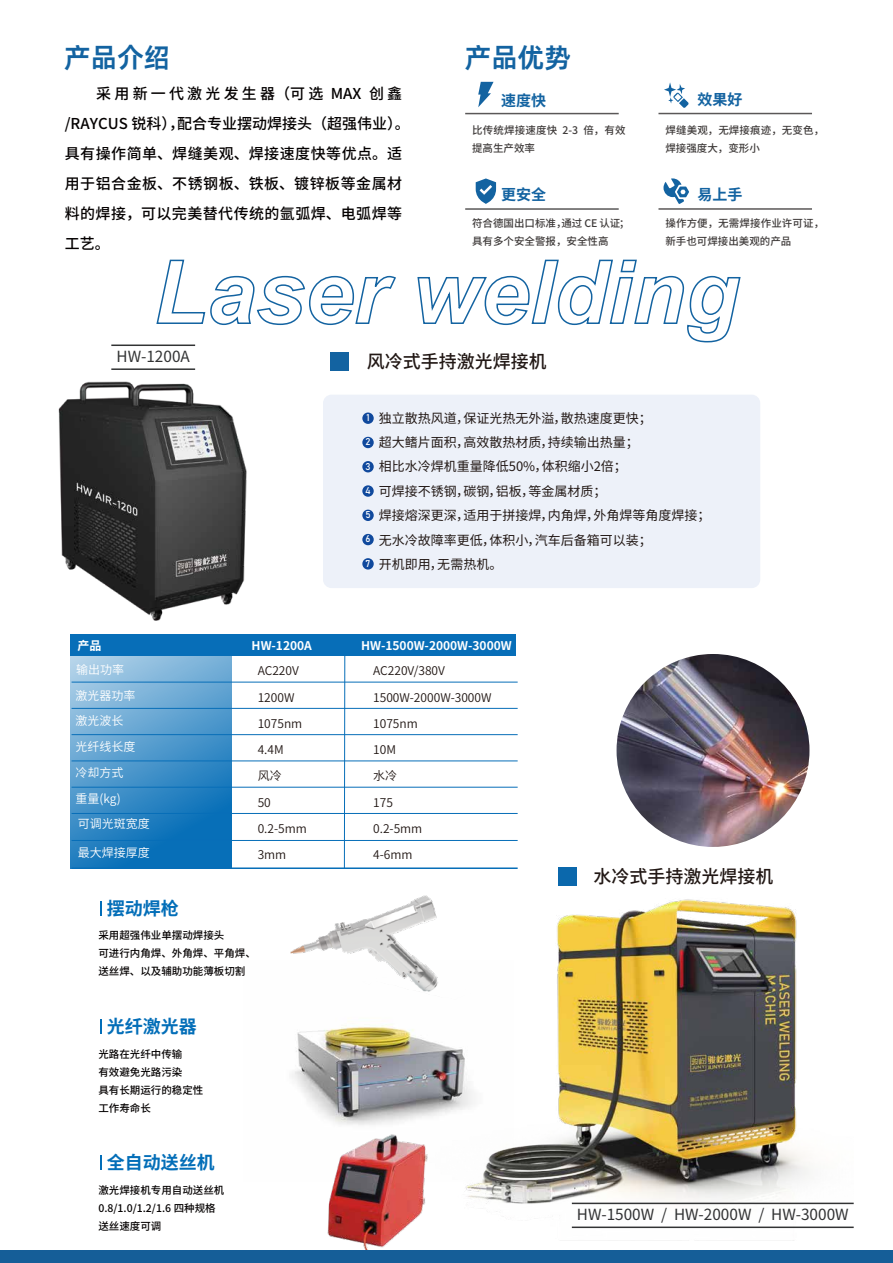
<style>
.page{position:relative;width:893px;height:1263px;background:#fff}
.page>*{position:absolute;margin:0;border:0;box-sizing:border-box;transform-origin:0 0}
.t1{font:27px "Alibaba Pu Hui Ti 2 85 Bold";color:#1363a1}
.t2{font:500 18px "Source Han Sans CN";color:#221815}
.t3{font:700 18px "Source Han Sans CN";color:#036eb8}
.t4{font:15.3px "Source Han Sans CN";color:#323334}
.t5{font:500 15px/30px "Source Han Sans CN";letter-spacing:.035em;color:#040000}
.t6{font:700 15px "Source Han Sans CN";color:#1363a1}
.t7{font:13.05px/24.3px "Source Han Sans CN";color:#221815}
.t8{font:12px/26.2px "Source Han Sans CN";color:#221815}
.t9{font:12px/25.7px "Source Han Sans CN";color:#fff}
.t10{font:700 12px "Source Han Sans CN";color:#fff}
.t11{font:500 10.5px/18px "Source Han Sans CN";color:#040000}
.t12{font:500 10.5px/18px "Source Han Sans CN";color:#3e3a39}
.t13{font:9.75px "Bahnschrift";color:#fff}
</style>
<div class="page">
<img style="left:292px;top:1026px;width:131px;height:99px">
<img style="left:423px;top:812px;width:431px;height:429px">
<img style="left:58px;top:381px;width:189px;height:240px">
<div style="left:330px;top:352px;width:18px;height:18px;background:#1363a1"></div>
<div style="left:558px;top:867px;width:18px;height:18px;background:#0b68ac"></div>
<hr style="left:465px;top:113px;width:154px;height:1px;background:#5a5858">
<hr style="left:658px;top:113px;width:154px;height:1px;background:#5a5858">
<hr style="left:465px;top:208px;width:154px;height:2px;background:#5a5858">
<hr style="left:658px;top:208px;width:154px;height:2px;background:#5a5858">
<svg style="left:664px;top:82px;width:25px;height:26px"></svg>
<svg style="left:478px;top:82px;width:16px;height:25px"></svg>
<svg style="left:476px;top:178px;width:20px;height:26px"></svg>
<svg style="left:663px;top:178px;width:26px;height:26px"></svg>
<svg style="left:156px;top:259px;width:240px;height:67px"></svg>
<svg style="left:417px;top:259px;width:324px;height:84px"></svg>
<hr style="left:572px;top:1202px;width:282px;height:2px;background:#323334">
<hr style="left:572px;top:1226px;width:282px;height:2px;background:#323334">
<hr style="left:111px;top:344px;width:84px;height:2px;background:#323334">
<hr style="left:111px;top:368px;width:84px;height:2px;background:#323334">
<svg style="left:71px;top:656px;width:160px;height:212px;background:#4a96cb"></svg>
<hr style="left:72px;top:867px;width:446px;height:2px;background:#076eb8">
<hr style="left:72px;top:682px;width:446px;height:1px;background:#076eb8">
<hr style="left:344px;top:646px;width:1px;height:223px;background:#076eb8">
<hr style="left:72px;top:708px;width:446px;height:1px;background:#076eb8">
<hr style="left:72px;top:734px;width:446px;height:1px;background:#076eb8">
<hr style="left:72px;top:760px;width:446px;height:1px;background:#076eb8">
<hr style="left:72px;top:787px;width:446px;height:1px;background:#076eb8">
<hr style="left:72px;top:813px;width:446px;height:1px;background:#076eb8">
<hr style="left:72px;top:840px;width:446px;height:1px;background:#076eb8">
<div style="left:71px;top:634px;width:445px;height:22px;background:#076eb8"></div>
<img style="left:290px;top:896px;width:195px;height:130px">
<img style="left:616px;top:654px;width:193px;height:193px;border-radius:96px">
<div style="left:323px;top:395px;width:437px;height:193px;background:#edf1f9;border-radius:9px"></div>
<div style="left:362px;top:412px;width:12px;height:12px;background:#10499d;border-radius:50%"></div>
<div style="left:362px;top:437px;width:12px;height:11px;background:#10499d;border-radius:50%"></div>
<div style="left:362px;top:461px;width:12px;height:11px;background:#10499d;border-radius:50%"></div>
<div style="left:362px;top:485px;width:12px;height:12px;background:#10499d;border-radius:50%"></div>
<div style="left:362px;top:510px;width:12px;height:11px;background:#10499d;border-radius:50%"></div>
<div style="left:362px;top:534px;width:12px;height:11px;background:#10499d;border-radius:50%"></div>
<div style="left:362px;top:558px;width:12px;height:11px;background:#10499d;border-radius:50%"></div>
<svg style="left:101px;top:901px;width:1px;height:14px"></svg>
<svg style="left:101px;top:1019px;width:1px;height:15px"></svg>
<svg style="left:101px;top:1155px;width:1px;height:15px"></svg>
<img style="left:303px;top:1131px;width:143px;height:120px">
<div style="left:0;top:1251px;width:893px;height:12px;background:#155e98"></div>
<h1 class="t1" style="left:64px;top:36px;width:108px">产品介绍</h1>
<h1 class="t1" style="left:465px;top:36px;width:108px">产品优势</h1>
<p class="t5" style="left:65px;top:78px;width:347px;text-indent:32px">采用新一代激光发生器（可选 MAX 创鑫/RAYCUS 锐科），配合专业摆动焊接头（超强伟业）。具有操作简单、焊缝美观、焊接速度快等优点。适用于铝合金板、不锈钢板、铁板、镀锌板等金属材料的焊接，可以完美替代传统的氩弧焊、电弧焊等工艺。</p>
<p class="t6" style="left:501px;top:93px;width:46px">速度快</p>
<p class="t6" style="left:697px;top:92px;width:46px">效果好</p>
<p class="t12" style="left:472px;top:121px;width:155px">比传统焊接速度快 2-3 倍，有效提高生产效率</p>
<p class="t12" style="left:665px;top:121px;width:160px">焊缝美观，无焊接痕迹，无变色，焊接强度大，变形小</p>
<p class="t6" style="left:501px;top:187px;width:46px">更安全</p>
<p class="t6" style="left:697px;top:187px;width:46px">易上手</p>
<p class="t12" style="left:472px;top:214px;width:159px">符合德国出口标准，通过 CE 认证；具有多个安全警报，安全性高</p>
<p class="t12" style="left:665px;top:214px;width:160px">操作方便，无需焊接作业许可证，新手也可焊接出美观的产品</p>
<p class="t4" style="left:117px;top:349px;width:75px">HW-1200A</p>
<h2 class="t2" style="left:367px;top:352px;width:181px">风冷式手持激光焊接机</h2>
<p class="t13" style="left:366px;top:410px;width:5px">1</p>
<p class="t13" style="left:365px;top:434px;width:7px">2</p>
<p class="t13" style="left:365px;top:459px;width:7px">3</p>
<p class="t13" style="left:365px;top:483px;width:7px">4</p>
<p class="t13" style="left:365px;top:507px;width:7px">5</p>
<p class="t13" style="left:366px;top:532px;width:7px">6</p>
<p class="t13" style="left:366px;top:556px;width:6px">7</p>
<p class="t7" style="left:379px;top:406px;width:333px">独立散热风道，保证光热无外溢，散热速度更快；<br>超大鳍片面积，高效散热材质，持续输出热量；<br>相比水冷焊机重量降低50%，体积缩小2倍；<br>可焊接不锈钢，碳钢，铝板，等金属材质；<br>焊接熔深更深，适用于拼接焊，内角焊，外角焊等角度焊接；无水冷故障率更低，体积小，汽车后备箱可以装；<br>开机即用，无需热机。</p>
<p class="t10" style="left:78px;top:639px;width:25px">产品</p>
<p class="t10" style="left:252px;top:639px;width:62px">HW-1200A</p>
<p class="t10" style="left:361px;top:639px;width:152px">HW-1500W-2000W-3000W</p>
<p class="t9" style="left:76px;top:657px;width:76px">输出功率<br>激光器功率激光波长<br>光纤线长度冷却方式<br>重量(kg)<br>可调光斑宽度</p>
<p class="t9" style="left:78px;top:839px;width:73px">最大焊接厚度</p>
<p class="t8" style="left:258px;top:658px;width:51px">AC220V<br>1200W<br>1075nm<br>4.4M<br>风冷<br>50<br>0.2-5mm<br>3mm</p>
<p class="t8" style="left:373px;top:658px;width:120px">AC220V/380V<br>1500W-2000W-3000W<br>1075nm<br>10M<br>水冷<br>175<br>0.2-5mm<br>4-6mm</p>
<h2 class="t3" style="left:107px;top:899px;width:73px">摆动焊枪</h2>
<p class="t11" style="left:98px;top:926px;width:159px">采用超强伟业单摆动焊接头<br>可进行内角焊、外角焊、平角焊、送丝焊、以及辅助功能薄板切割</p>
<h2 class="t3" style="left:107px;top:1017px;width:91px">光纤激光器</h2>
<p class="t11" style="left:98px;top:1045px;width:106px">光路在光纤中传输<br>有效避免光路污染<br>具有长期运行的稳定性工作寿命长</p>
<h2 class="t3" style="left:107px;top:1153px;width:109px">全自动送丝机</h2>
<p class="t11" style="left:98px;top:1181px;width:127px">激光焊接机专用自动送丝机<br>0.8/1.0/1.2/1.6 四种规格送丝速度可调</p>
<h2 class="t2" style="left:593px;top:867px;width:181px">水冷式手持激光焊接机</h2>
<p class="t4" style="left:577px;top:1207px;width:273px">HW-1500W / HW-2000W / HW-3000W</p>
</div>
